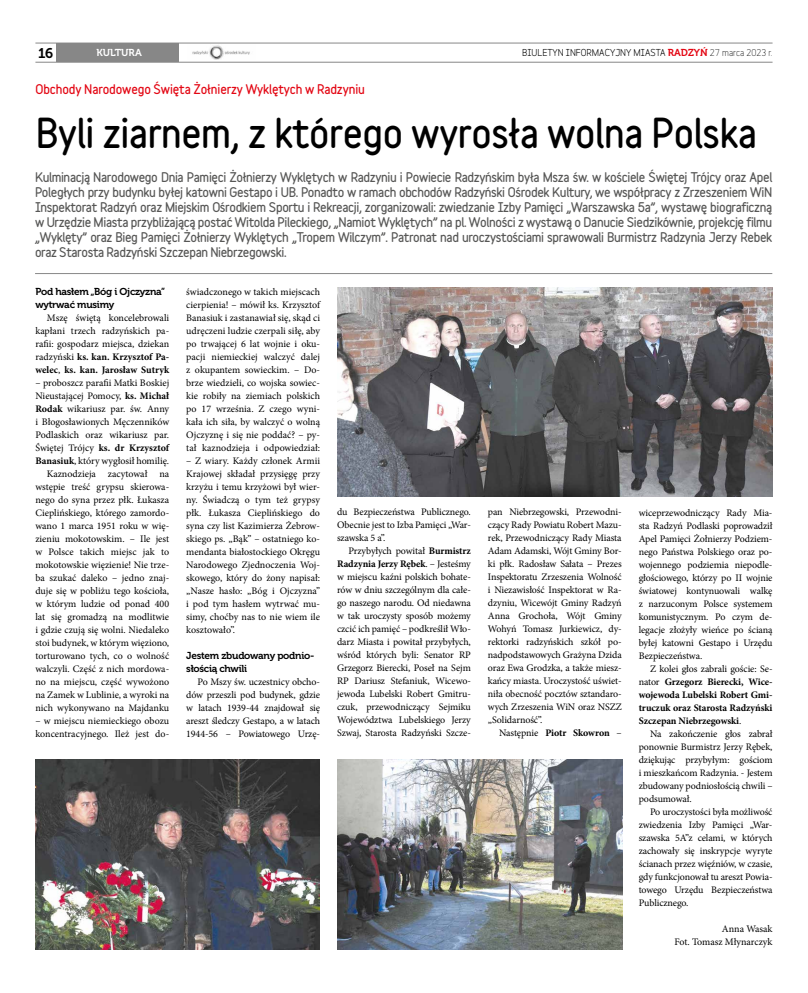
<style>
.page{position:relative;width:808px;height:993px;background:#fff}
.page>*{position:absolute;margin:0;border:0;box-sizing:border-box;transform-origin:0 0}
.t1{font:900 37px "Variable";letter-spacing:-.01em;color:#000}
.t2{font:14px "Museo 700";color:#000}
.t3{font:900 12px/15px "Variable";letter-spacing:-.03em;color:#575756;text-align:justify}
.t4{font:900 12px "Variable";letter-spacing:-.01em;color:#e30613}
.t5{font:10px/13px "Minion Pro";letter-spacing:-.005em;color:#000;text-align:justify}
.t6{font:700 10px/13px "Minion Pro";letter-spacing:-.01em;color:#000;text-align:justify}
.t7{font:10px/13px "Museo 700";letter-spacing:-.025em;color:#000}
.t8{font:10px "Museo 700";color:#fff}
.t9{font:700 9px "Variable";color:#000}
.s1{font-family:"Museo 700";font-weight:400;font-size:10px;color:#e30613}
.s2{font-weight:400}
.s3{font-weight:700}
</style>
<div class="page">
<div style="left:56px;top:43px;width:123px;height:19px;background:#878787"></div>
<hr style="left:35px;top:43px;width:737px;height:1px;background:#878787">
<hr style="left:35px;top:62px;width:737px;height:1px;background:#878787">
<img style="left:337px;top:287px;width:435px;height:209px">
<img style="left:35px;top:759px;width:284px;height:190px">
<img style="left:337px;top:759px;width:285px;height:190px">
<hr style="left:35px;top:273px;width:737px;height:1px;background:#878787">
<img style="left:192px;top:45px;width:58px;height:15px">
<h2 class="t2" style="left:38px;top:45px;width:17px">16</h2>
<p class="t9" style="left:522px;top:45px;width:252px">BIULETYN INFORMACYJNY MIASTA <span class="s1">RADZYŃ</span> <span class="s2">27 marca 2023 r.</span></p>
<p class="t8" style="left:96px;top:47px;width:47px">KULTURA</p>
<p class="t4" style="left:36px;top:79px;width:331px">Obchody Narodowego Święta Żołnierzy Wyklętych w Radzyniu</p>
<h1 class="t1" style="left:36px;top:104px;width:723px">Byli ziarnem, z którego wyrosła wolna Polska</h1>
<p class="t3" style="left:35px;top:170px;width:739px">Kulminacją Narodowego Dnia Pamięci Żołnierzy Wyklętych w Radzyniu i Powiecie Radzyńskim była Msza św. w kościele Świętej Trójcy oraz Apel Poległych przy budynku byłej katowni Gestapo i UB. Ponadto w ramach obchodów Radzyński Ośrodek Kultury, we współpracy z Zrzeszeniem WiN Inspektorat Radzyń oraz Miejskim Ośrodkiem Sportu i Rekreacji, zorganizowali: zwiedzanie Izby Pamięci „Warszawska 5a”, wystawę biograficzną w Urzędzie Miasta przybliżającą postać Witolda Pileckiego, „Namiot Wyklętych” na pl. Wolności z wystawą o Danucie Siedzikównie, projekcję filmu „Wyklęty” oraz Bieg Pamięci Żołnierzy Wyklętych „Tropem Wilczym”. Patronat nad uroczystościami sprawowali Burmistrz Radzynia Jerzy Rebek oraz Starosta Radzyński Szczepan Niebrzegowski.</p>
<p class="t7" style="left:35px;top:285px;width:131px">Pod hasłem „Bóg i Ojczyzna” wytrwać musimy</p>
<p class="t5" style="left:35px;top:311px;width:135px;text-indent:11px">Mszę świętą koncelebrowali kapłani trzech radzyńskich pa&shy;rafii: gospodarz miejsca, dziekan radzyński <span class="s3">ks. kan. Krzysztof Pa&shy;welec</span>, <span class="s3">ks. kan. Jarosław Sutryk</span></p>
<p class="t5" style="left:35px;top:376px;width:135px;text-align:right">– proboszcz parafii Matki Boskiej<br>Nieustającej Pomocy, <span class="s3">ks. Michał<br>Rodak</span> wikariusz par. św. Anny i Błogosławionych Męczenników<br>Podlaskich oraz wikariusz par.<br>Świętej Trójcy <span class="s3">ks. dr Krzysztof<br>Banasiuk</span>, który wygłosił homilię.<br>Kaznodzieja zacytował na wstępie treść grypsu skierowa&shy;nego do syna przez płk. Łukasza<br>Cieplińskiego, którego zamordo&shy;wano 1 marca 1951 roku w wię&shy;zieniu mokotowskim. – Ile jest w Polsce takich miejsc jak to mokotowskie więzienie! Nie trze&shy;ba szukać daleko – jedno znaj&shy;duje się w pobliżu tego kościoła, w którym ludzie od ponad 400 lat się gromadzą na modlitwie i gdzie czują się wolni. Niedaleko stoi budynek, w którym więziono, torturowano tych, co o wolność walczyli. Część z nich mordowa&shy;no na miejscu, część wywożono na Zamek w Lublinie, a wyroki na nich wykonywano na Majdanku</p>
<p class="t5" style="left:35px;top:714px;width:135px">– w miejscu niemieckiego obozu koncentracyjnego. Ileż jest do-</p>
<p class="t5" style="left:186px;top:285px;width:135px">świadczonego w takich miejscach cierpienia! – mówił ks. Krzysztof Banasiuk i zastanawiał się, skąd ci udręczeni ludzie czerpali siłę, aby po trwającej 6 lat wojnie i oku&shy;pacji niemieckiej walczyć dalej z okupantem sowieckim. – Do&shy;brze wiedzieli, co wojska sowiec&shy;kie robiły na ziemiach polskich po 17 września. Z czego wyni&shy;kała ich siła, by walczyć o wolną Ojczyznę i się nie poddać? – py&shy;tał kaznodzieja i odpowiedział:</p>
<p class="t5" style="left:186px;top:454px;width:135px">– Z wiary. Każdy członek Armii Krajowej składał przysięgę przy krzyżu i temu krzyżowi był wier&shy;ny. Świadczą o tym też grypsy płk. Łukasza Cieplińskiego do syna czy list Kazimierza Żebrow&shy;skiego ps. „Bąk” – ostatniego ko&shy;mendanta białostockiego Okręgu Narodowego Zjednoczenia Woj&shy;skowego, który do żony napisał: „Nasze hasło: „Bóg i Ojczyzna” i pod tym hasłem wytrwać mu&shy;simy, choćby nas to nie wiem ile kosztowało”.</p>
<p class="t7" style="left:186px;top:649px;width:130px">Jestem zbudowany podnio&shy;słością chwili</p>
<p class="t5" style="left:186px;top:675px;width:135px;text-indent:11px">Po Mszy św. uczestnicy obcho&shy;dów przeszli pod budynek, gdzie w latach 1939-44 znajdował się areszt śledczy Gestapo, a w latach 1944-56 – Powiatowego Urzę-</p>
<p class="t5" style="left:337px;top:505px;width:135px">du Bezpieczeństwa Publicznego.<br>Obecnie jest to Izba Pamięci „War&shy;szawska 5 a”.</p>
<p class="t5" style="left:337px;top:544px;width:135px;text-indent:11px">Przybyłych powitał <span class="s3">Burmistrz Radzynia Jerzy Rębek</span>. – Jesteśmy w miejscu kaźni polskich bohate&shy;rów w dniu szczególnym dla całe&shy;go naszego narodu. Od niedawna w tak uroczysty sposób możemy czcić ich pamięć – podkreślił Wło&shy;darz Miasta i powitał przybyłych, wśród których byli: Senator RP Grzegorz Bierecki, Poseł na Sejm RP Dariusz Stefaniuk, Wicewo&shy;jewoda Lubelski Robert Gmitru&shy;czuk, przewodniczący Sejmiku Województwa Lubelskiego Jerzy Szwaj, Starosta Radzyński Szcze-</p>
<p class="t5" style="left:488px;top:505px;width:135px">pan Niebrzegowski, Przewodni&shy;czący Rady Powiatu Robert Mazu&shy;rek, Przewodniczący Rady Miasta Adam Adamski, Wójt Gminy Bor&shy;ki płk. Radosław Sałata – Prezes Inspektoratu Zrzeszenia Wolność i Niezawisłość Inspektorat w Ra&shy;dzyniu, Wicewójt Gminy Radzyń Anna Grochoła, Wójt Gminy Wohyń Tomasz Jurkiewicz, dy&shy;rektorki radzyńskich szkół po&shy;nadpodstawowych Grażyna Dzida oraz Ewa Grodzka, a także miesz&shy;kańcy miasta. Uroczystość uświet&shy;niła obecność pocztów sztandaro&shy;wych Zrzeszenia WiN oraz NSZZ „Solidarność”.</p>
<p class="t6" style="left:499px;top:726px;width:124px"><span class="s2">Następnie</span> Piotr Skowron <span class="s2">–</span></p>
<p class="t5" style="left:639px;top:506px;width:135px">wiceprzewodniczący Rady Mia&shy;sta Radzyń Podlaski poprowadził Apel Pamięci Żołnierzy Podziem&shy;nego Państwa Polskiego oraz po&shy;wojennego podziemia niepodle&shy;głościowego, którzy po II wojnie światowej kontynuowali walkę z narzuconym Polsce systemem komunistycznym. Po czym de&shy;legacje złożyły wieńce po ścianą byłej katowni Gestapo i Urzędu Bezpieczeństwa.</p>
<p class="t6" style="left:639px;top:662px;width:135px;text-indent:11px"><span class="s2">Z kolei głos zabrali goście: Se&shy;nator</span> Grzegorz Bierecki, Wice&shy;wojewoda Lubelski Robert Gmi&shy;truczuk oraz Starosta Radzyński Szczepan Niebrzegowski<span class="s2">.</span></p>
<p class="t5" style="left:639px;top:727px;width:135px;text-indent:11px">Na zakończenie głos zabrał ponownie Burmistrz Jerzy Rębek, dziękując przybyłym: gościom i mieszkańcom Radzynia. - Jestem zbudowany podniosłością chwili – podsumował.</p>
<p class="t5" style="left:639px;top:805px;width:135px;text-indent:11px">Po uroczystości była możliwość zwiedzenia Izby Pamięci „War&shy;szawska 5A”z celami, w których zachowały się inskrypcje wyryte ścianach przez więźniów, w czasie, gdy funkcjonował tu areszt Powia&shy;towego Urzędu Bezpieczeństwa Publicznego.</p>
<p class="t5" style="left:674px;top:922px;width:100px;text-align:right">Anna Wasak<br>Fot. Tomasz Młynarczyk</p>
</div>
